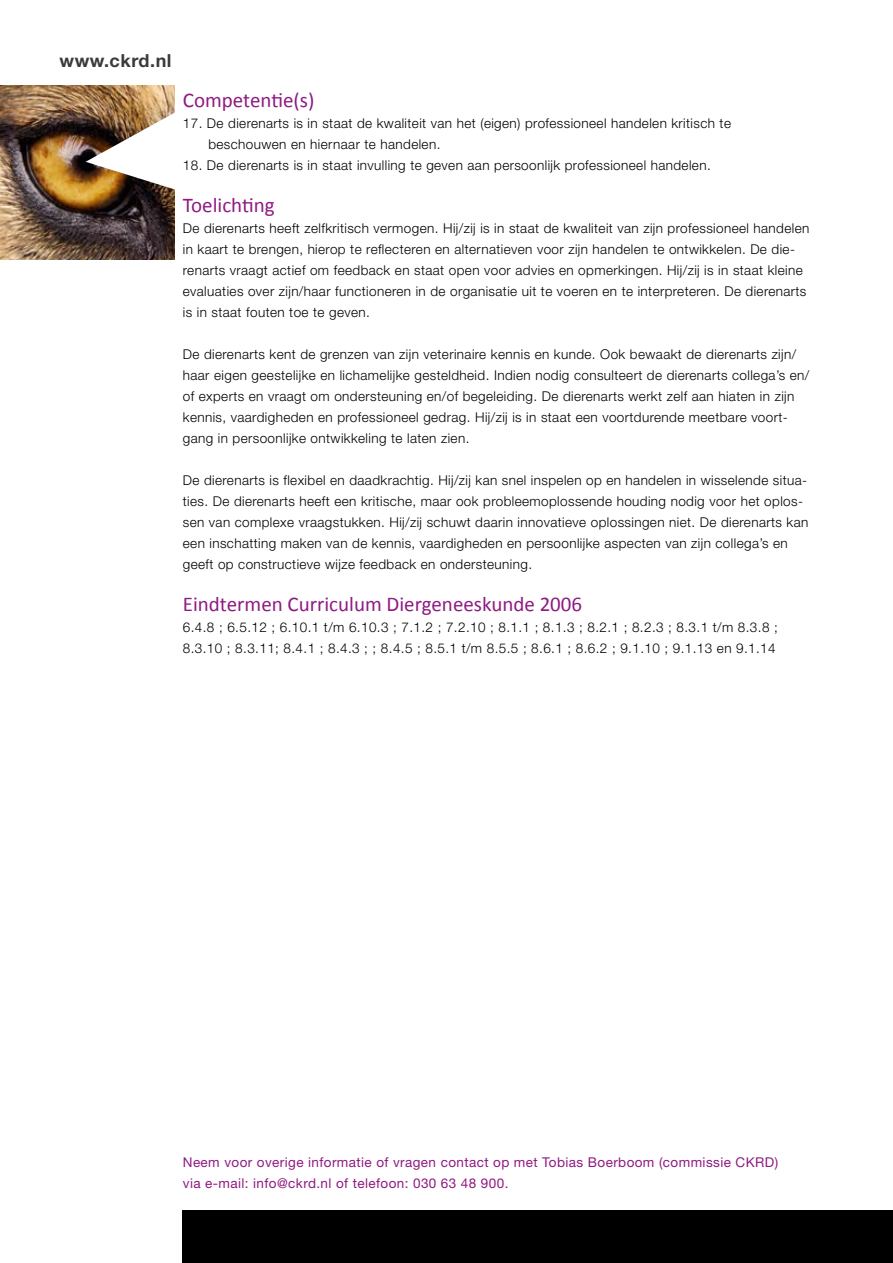
<style>
.page{position:relative;width:893px;height:1263px;background:#fff}
.page>*{position:absolute;margin:0;border:0;box-sizing:border-box;transform-origin:0 0}
.t1{font:21px "Calibri";color:#8f1a81}
.t2{font:700 18px "Helvetica Neue LT Std";letter-spacing:.03em;color:#3b3b3a}
.t3{font:300 13.5px/21px "Helvetica Neue LT Std";letter-spacing:.03em;color:#000}
.t4{font:13.5px/21px "Helvetica Neue LT Std";letter-spacing:.03em;color:#8f1a81}
</style>
<div class="page">
<img style="left:0;top:85px;width:174px;height:174px">
<img style="left:86px;top:111px;width:89px;height:80px">
<div style="left:182px;top:1210px;width:711px;height:53px;background:#000"></div>
<h2 class="t2" style="left:60px;top:49px;width:114px">www.ckrd.nl</h2>
<h1 class="t1" style="left:183px;top:87px;width:133px">Competentie(s)</h1>
<p class="t3" style="left:208px;top:112px;width:524px;text-indent:-26px">17. De dierenarts is in staat de kwaliteit van het (eigen) professioneel handelen kritisch te beschouwen en hiernaar te handelen.</p>
<p class="t3" style="left:183px;top:154px;width:529px">18. De dierenarts is in staat invulling te geven aan persoonlijk professioneel handelen.</p>
<h1 class="t1" style="left:183px;top:192px;width:93px">Toelichting</h1>
<p class="t3" style="left:183px;top:217px;width:628px">De dierenarts heeft zelfkritisch vermogen. Hij/zij is in staat de kwaliteit van zijn professioneel handelen in kaart te brengen, hierop te reflecteren en alternatieven voor zijn handelen te ontwikkelen. De die&shy;renarts vraagt actief om feedback en staat open voor advies en opmerkingen. Hij/zij is in staat kleine evaluaties over zijn/haar functioneren in de organisatie uit te voeren en te interpreteren. De dierenarts is in staat fouten toe te geven.</p>
<p class="t3" style="left:183px;top:343px;width:628px">De dierenarts kent de grenzen van zijn veterinaire kennis en kunde. Ook bewaakt de dierenarts zijn/ haar eigen geestelijke en lichamelijke gesteldheid. Indien nodig consulteert de dierenarts collega’s en/ of experts en vraagt om ondersteuning en/of begeleiding. De dierenarts werkt zelf aan hiaten in zijn kennis, vaardigheden en professioneel gedrag. Hij/zij is in staat een voortdurende meetbare voort&shy;gang in persoonlijke ontwikkeling te laten zien.</p>
<p class="t3" style="left:183px;top:469px;width:627px">De dierenarts is flexibel en daadkrachtig. Hij/zij kan snel inspelen op en handelen in wisselende situa&shy;ties. De dierenarts heeft een kritische, maar ook probleemoplossende houding nodig voor het oplos&shy;sen van complexe vraagstukken. Hij/zij schuwt daarin innovatieve oplossingen niet. De dierenarts kan een inschatting maken van de kennis, vaardigheden en persoonlijke aspecten van zijn collega’s en geeft op constructieve wijze feedback en ondersteuning.</p>
<h1 class="t1" style="left:183px;top:591px;width:401px">Eindtermen Curriculum Diergeneeskunde 2006</h1>
<p class="t3" style="left:183px;top:616px;width:596px">6.4.8 ; 6.5.12 ; 6.10.1 t/m 6.10.3 ; 7.1.2 ; 7.2.10 ; 8.1.1 ; 8.1.3 ; 8.2.1 ; 8.2.3 ; 8.3.1 t/m 8.3.8 ;<br>8.3.10 ; 8.3.11; 8.4.1 ; 8.4.3 ; ; 8.4.5 ; 8.5.1 t/m 8.5.5 ; 8.6.1 ; 8.6.2 ; 9.1.10 ; 9.1.13 en 9.1.14</p>
<p class="t4" style="left:183px;top:1152px;width:597px">Neem voor overige informatie of vragen contact op met Tobias Boerboom (commissie CKRD) via e-mail: info@ckrd.nl of telefoon: 030 63 48 900.</p>
</div>
